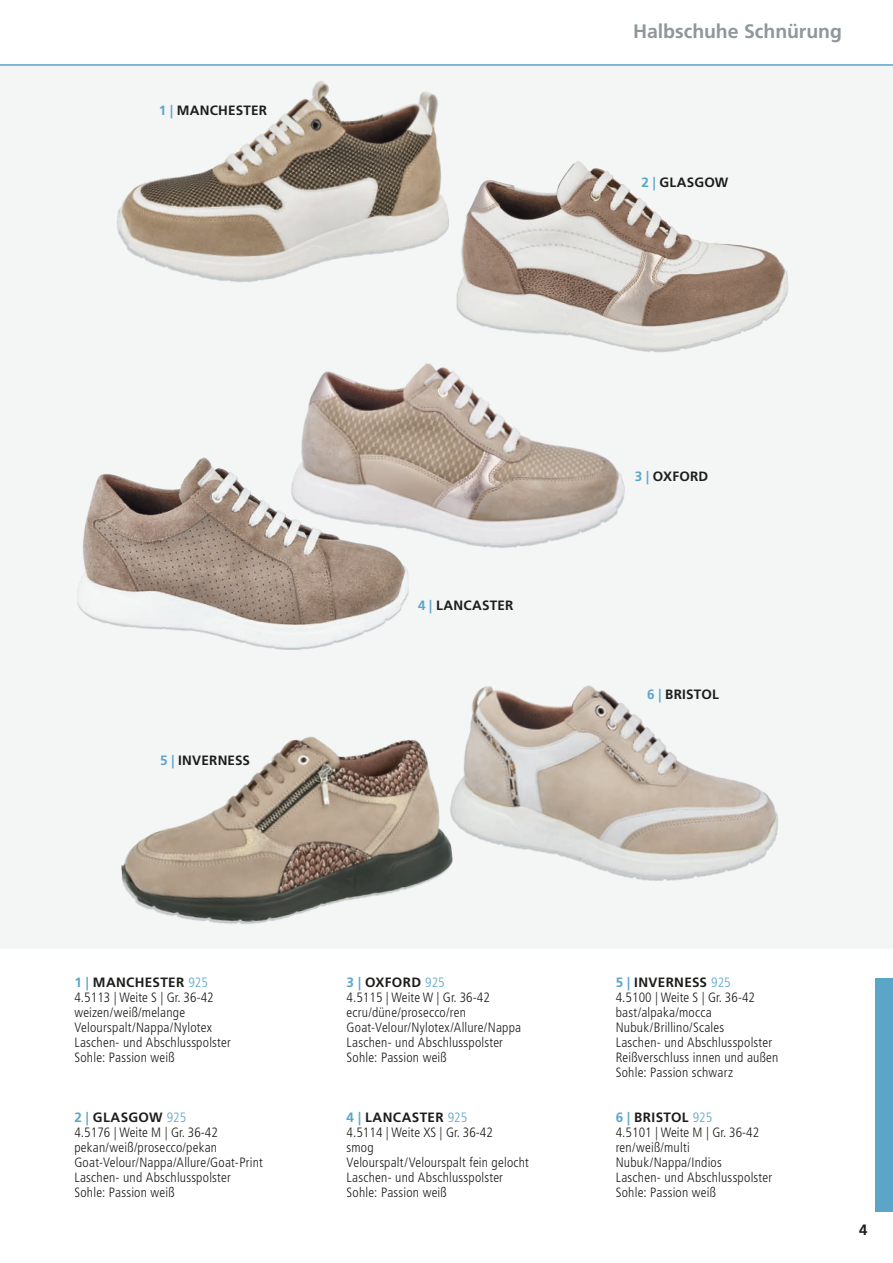
<style>
.page{position:relative;width:893px;height:1263px;background:#fff}
.page>*{position:absolute;margin:0;border:0;box-sizing:border-box;transform-origin:0 0}
.t1{font:700 19.5px "Frutiger LT Pro";letter-spacing:-.005em;color:#8f979c}
.t2{font:700 15px "Frutiger LT Pro";color:#1d1d1b}
.t3{font:300 condensed 13.5px/15px "Frutiger LT Pro";letter-spacing:.015em;color:#1d1d1b}
.t4{font:700 13.5px "Frutiger LT Pro";letter-spacing:.02em;color:#1d1d1b}
.t5{font:300 condensed 13.5px "Frutiger LT";letter-spacing:.005em;color:#1d1d1b}
.s1{color:#5ba5c9}
.s2{font-family:"Frutiger LT";font-weight:300;font-stretch:condensed;color:#5ba5c9}
</style>
<div class="page">
<div style="left:0;top:64px;width:893px;height:884px;background:#f4f6f6"></div>
<hr style="left:0;top:64px;width:893px;height:2px;background:#5ba5c9">
<div style="left:876px;top:978px;width:17px;height:234px;background:#5ba5c9"></div>
<img style="left:457px;top:162px;width:331px;height:187px">
<img style="left:456px;top:685px;width:322px;height:196px">
<div style="left:77px;top:458px;width:332px;height:192px;background:#8f979c;opacity:.5"></div>
<img style="left:78px;top:457px;width:330px;height:190px">
<img style="left:117px;top:80px;width:332px;height:203px">
<img style="left:121px;top:736px;width:335px;height:188px">
<img style="left:290px;top:363px;width:335px;height:187px">
<p class="t4" style="left:159px;top:103px;width:110px"><span class="s1">1 |</span> MANCHESTER</p>
<h1 class="t1" style="left:633px;top:19px;width:210px">Halbschuhe Schnürung</h1>
<p class="t4" style="left:641px;top:174px;width:88px"><span class="s1">2 |</span> GLASGOW</p>
<p class="t4" style="left:160px;top:752px;width:91px"><span class="s1">5 |</span> INVERNESS</p>
<p class="t4" style="left:74px;top:974px;width:135px"><span class="s1">1 |</span> MANCHESTER <span class="s2">925</span></p>
<p class="t5" style="left:74px;top:989px;width:141px">4.5113 | Weite S | Gr. 36-42</p>
<p class="t3" style="left:74px;top:1005px;width:158px">weizen/weiß/melange<br>Velourspalt/Nappa/Nylotex<br>Laschen- und Abschlusspolster<br>Sohle: Passion weiß</p>
<p class="t4" style="left:74px;top:1109px;width:113px"><span class="s1">2 |</span> GLASGOW <span class="s2">925</span></p>
<p class="t5" style="left:74px;top:1124px;width:145px">4.5176 | Weite M | Gr. 36-42</p>
<p class="t3" style="left:74px;top:1140px;width:190px">pekan/weiß/prosecco/pekan<br>Goat-Velour/Nappa/Allure/Goat-Print<br>Laschen- und Abschlusspolster<br>Sohle: Passion weiß</p>
<p class="t4" style="left:418px;top:597px;width:97px"><span class="s1">4 |</span> LANCASTER</p>
<p class="t4" style="left:347px;top:974px;width:100px"><span class="s1">3 |</span> OXFORD <span class="s2">925</span></p>
<p class="t5" style="left:347px;top:989px;width:145px">4.5115 | Weite W | Gr. 36-42</p>
<p class="t3" style="left:347px;top:1005px;width:176px">ecru/düne/prosecco/ren<br>Goat-Velour/Nylotex/Allure/Nappa<br>Laschen- und Abschlusspolster<br>Sohle: Passion weiß</p>
<p class="t4" style="left:347px;top:1109px;width:122px"><span class="s1">4 |</span> LANCASTER <span class="s2">925</span></p>
<p class="t5" style="left:347px;top:1124px;width:148px">4.5114 | Weite XS | Gr. 36-42</p>
<p class="t3" style="left:347px;top:1140px;width:184px">smog<br>Velourspalt/Velourspalt fein gelocht<br>Laschen- und Abschlusspolster<br>Sohle: Passion weiß</p>
<p class="t4" style="left:635px;top:468px;width:75px"><span class="s1">3 |</span> OXFORD</p>
<p class="t4" style="left:647px;top:686px;width:73px"><span class="s1">6 |</span> BRISTOL</p>
<p class="t4" style="left:616px;top:974px;width:117px"><span class="s1">5 |</span> INVERNESS <span class="s2">925</span></p>
<p class="t5" style="left:616px;top:989px;width:141px">4.5100 | Weite S | Gr. 36-42</p>
<p class="t3" style="left:616px;top:1005px;width:164px">bast/alpaka/mocca<br>Nubuk/Brillino/Scales<br>Laschen- und Abschlusspolster<br>Reißverschluss innen und außen<br>Sohle: Passion schwarz</p>
<p class="t4" style="left:616px;top:1109px;width:98px"><span class="s1">6 |</span> BRISTOL <span class="s2">925</span></p>
<p class="t5" style="left:616px;top:1124px;width:145px">4.5101 | Weite M | Gr. 36-42</p>
<p class="t3" style="left:616px;top:1140px;width:158px">ren/weiß/multi<br>Nubuk/Nappa/Indios<br>Laschen- und Abschlusspolster<br>Sohle: Passion weiß</p>
<p class="t2" style="left:859px;top:1220px;width:10px">4</p>
</div>
